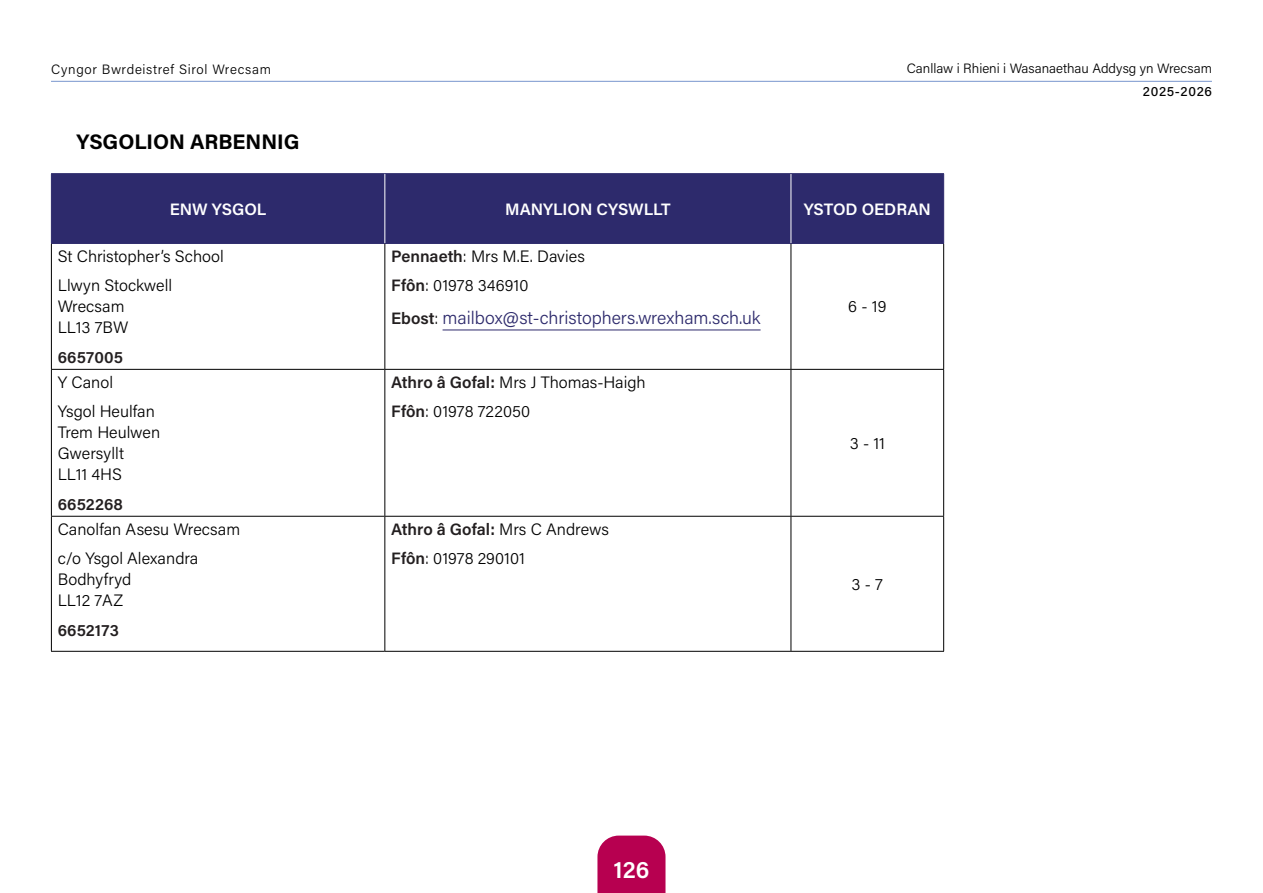
<style>
.page{position:relative;width:1263px;height:893px;background:#fff}
.page>*{position:absolute;margin:0;border:0;box-sizing:border-box;transform-origin:0 0}
.t1{font:600 24px "Acumin Pro";color:#fff}
.t2{font:700 21px "Acumin Pro";color:#000}
.TABLE_BODY{font:300 18px "Acumin Pro";color:#2d2a6c}
.TABLE_BODY-2{font:300 16.5px/21px "Acumin Pro";color:#000}
.TABLE_BODY-3{font:600 16.5px "Acumin Pro";letter-spacing:.005em;color:#231f20}
.TABLE_HEADER{font:600 16.5px "Acumin Pro";color:#fff}
.TABLE_BODY_CENTRED{font:300 16.5px "Acumin Pro";color:#000}
.t3{font:300 13.5px "Acumin Pro";letter-spacing:.005em;color:#000}
.t4{font:300 13.5px "Acumin Pro";letter-spacing:.05em;color:#000}
.t5{font:500 13.5px "Acumin Pro";letter-spacing:.05em;color:#000}
.s1{font-weight:600;color:#231f20}
.s2{font-weight:600;font-size:16.5px;color:#231f20}
.s3{font-size:16.5px;color:#000}
.s4{font-weight:300;color:#000}
</style>
<div class="page">
<div style="left:597px;top:836px;width:68px;height:57px;background:#b70050"></div>
<hr style="left:51px;top:81px;width:1161px;height:1px;background:#87a1d3">
<div style="left:52px;top:174px;width:891px;height:69px;background:#2d2a6c"></div>
<hr style="left:51px;top:173px;width:334px;height:1px;background:#2d2a6c">
<hr style="left:51px;top:174px;width:1px;height:69px;background:#2d2a6c">
<hr style="left:385px;top:173px;width:406px;height:1px;background:#2d2a6c">
<hr style="left:791px;top:173px;width:153px;height:1px;background:#2d2a6c">
<hr style="left:943px;top:174px;width:1px;height:69px;background:#2d2a6c">
<hr style="left:51px;top:243px;width:334px;height:1px;background:#2d2a6c">
<hr style="left:385px;top:243px;width:406px;height:1px;background:#2d2a6c">
<hr style="left:791px;top:243px;width:153px;height:1px;background:#2d2a6c">
<hr style="left:384px;top:174px;width:1px;height:69px;background:#fff">
<hr style="left:790px;top:174px;width:1px;height:69px;background:#fff">
<hr style="left:51px;top:244px;width:1px;height:125px;background:#000">
<hr style="left:384px;top:244px;width:1px;height:125px;background:#000">
<hr style="left:790px;top:244px;width:1px;height:125px;background:#000">
<hr style="left:943px;top:244px;width:1px;height:125px;background:#000">
<hr style="left:51px;top:369px;width:334px;height:1px;background:#000">
<hr style="left:51px;top:370px;width:1px;height:146px;background:#000">
<hr style="left:385px;top:369px;width:406px;height:1px;background:#000">
<hr style="left:384px;top:370px;width:1px;height:146px;background:#000">
<hr style="left:791px;top:369px;width:153px;height:1px;background:#000">
<hr style="left:790px;top:370px;width:1px;height:146px;background:#000">
<hr style="left:943px;top:370px;width:1px;height:146px;background:#000">
<hr style="left:51px;top:516px;width:334px;height:1px;background:#000">
<hr style="left:51px;top:517px;width:1px;height:134px;background:#000">
<hr style="left:385px;top:516px;width:406px;height:1px;background:#000">
<hr style="left:384px;top:517px;width:1px;height:134px;background:#000">
<hr style="left:791px;top:516px;width:153px;height:1px;background:#000">
<hr style="left:790px;top:517px;width:1px;height:134px;background:#000">
<hr style="left:943px;top:517px;width:1px;height:134px;background:#000">
<hr style="left:51px;top:651px;width:334px;height:1px;background:#000">
<hr style="left:385px;top:651px;width:406px;height:1px;background:#000">
<hr style="left:791px;top:651px;width:153px;height:1px;background:#000">
<hr style="left:443px;top:330px;width:317px;height:1px;background:#2d2a6c">
<p class="t4" style="left:51px;top:60px;width:222px">Cyngor Bwrdeistref Sirol Wrecsam</p>
<p class="t3" style="left:907px;top:59px;width:307px">Canllaw i Rhieni i Wasanaethau Addysg yn Wrecsam</p>
<h3 class="t2" style="left:77px;top:127px;width:224px">YSGOLION ARBENNIG</h3>
<p class="TABLE_HEADER" style="left:170px;top:197px;width:98px">ENW YSGOL</p>
<p class="TABLE_HEADER" style="left:505px;top:197px;width:167px">MANYLION CYSWLLT</p>
<p class="TABLE_HEADER" style="left:804px;top:197px;width:129px">YSTOD OEDRAN</p>
<p class="TABLE_BODY-2" style="left:58px;top:245px;width:167px">St Christopher’s School</p>
<p class="TABLE_BODY-2" style="left:58px;top:275px;width:116px">Llwyn Stockwell<br>Wrecsam<br>LL13 7BW</p>
<p class="TABLE_BODY-3" style="left:58px;top:346px;width:67px">6657005</p>
<p class="TABLE_BODY-2" style="left:391px;top:245px;width:195px"><span class="s1">Pennaeth</span>: Mrs M.E. Davies</p>
<p class="TABLE_BODY-2" style="left:391px;top:275px;width:139px"><span class="s1">Ffôn</span>: 01978 346910</p>
<p class="TABLE_BODY" style="left:391px;top:305px;width:371px"><span class="s2">Ebost</span><span class="s3">:</span> mailbox@st-christophers.wrexham.sch.uk</p>
<p class="TABLE_BODY_CENTRED" style="left:848px;top:295px;width:40px">6 - 19</p>
<p class="TABLE_BODY-2" style="left:58px;top:371px;width:57px">Y Canol</p>
<p class="TABLE_BODY-2" style="left:58px;top:400px;width:104px">Ysgol Heulfan<br>Trem Heulwen<br>Gwersyllt<br>LL11 4HS</p>
<p class="TABLE_BODY-3" style="left:58px;top:493px;width:67px">6652268</p>
<p class="TABLE_BODY-2" style="left:58px;top:518px;width:184px">Canolfan Asesu Wrecsam</p>
<p class="TABLE_BODY-2" style="left:58px;top:547px;width:142px">c/o Ysgol Alexandra<br>Bodhyfryd<br>LL12 7AZ</p>
<p class="TABLE_BODY-3" style="left:58px;top:618px;width:63px">6652173</p>
<p class="TABLE_BODY-2" style="left:391px;top:371px;width:256px"><span class="s1">Athro â Gofal:</span> Mrs J Thomas-Haigh</p>
<p class="TABLE_BODY-2" style="left:391px;top:400px;width:141px"><span class="s1">Ffôn</span>: 01978 722050</p>
<p class="TABLE_BODY-3" style="left:391px;top:517px;width:219px">Athro â Gofal: <span class="s4">Mrs C Andrews</span></p>
<p class="TABLE_BODY-2" style="left:391px;top:547px;width:135px"><span class="s1">Ffôn</span>: 01978 290101</p>
<h1 class="t1" style="left:613px;top:853px;width:37px">126</h1>
<p class="TABLE_BODY_CENTRED" style="left:850px;top:432px;width:37px">3 - 11</p>
<p class="TABLE_BODY_CENTRED" style="left:851px;top:573px;width:33px">3 - 7</p>
<p class="t5" style="left:1143px;top:82px;width:71px">2025-2026</p>
</div>
